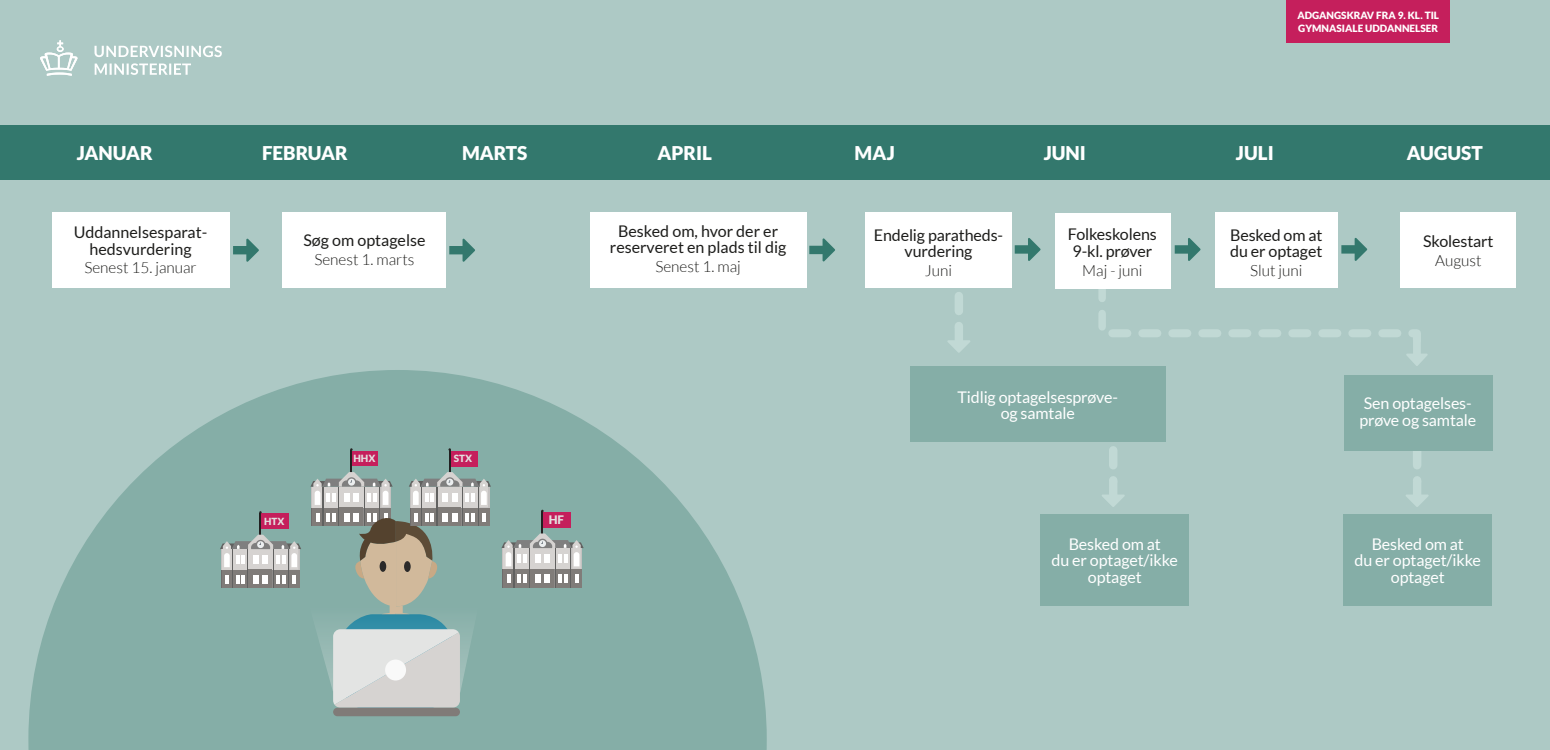
<style>
.page{position:relative;width:1550px;height:750px;background:#adc9c5}
.page>*{position:absolute;margin:0;border:0;box-sizing:border-box;transform-origin:0 0}
.t1{font:900 19px "Lato";color:#fff}
.t2{font:16px/16.8px "Lato";letter-spacing:-.01em;color:#1d1d1b;text-align:center}
.t3{font:16px/16.8px "Lato";letter-spacing:-.01em;color:#fff;text-align:center}
.t4{font:300 15.5px "Lato";color:#1d1d1b}
.t5{font:900 11.75px "Lato";color:#e4e0e0}
.t6{font:900 10px/12.5px "Lato";color:#fff}
.t7{font:900 10px "Lato";color:#e4e0e0}
.t8{font:900 9.75px "Lato";color:#e4e0e0}
</style>
<div class="page">
<div style="left:1286px;top:0;width:164px;height:43px;background:#c51f5c"></div>
<div style="left:1041px;top:514px;width:148px;height:91px;background:#85aea7"></div>
<svg style="left:28px;top:370px;width:739px;height:380px;fill:#85aea7"></svg>
<svg style="left:233px;top:239px;width:26px;height:23px"></svg>
<svg style="left:449px;top:239px;width:26px;height:23px"></svg>
<div style="left:1215px;top:212px;width:122px;height:76px;background:#fff"></div>
<svg style="left:1341px;top:238px;width:26px;height:23px"></svg>
<div style="left:52px;top:213px;width:178px;height:75px;background:#fff"></div>
<div style="left:283px;top:213px;width:163px;height:75px;background:#fff"></div>
<svg style="left:809px;top:238px;width:26px;height:23px"></svg>
<div style="left:590px;top:212px;width:216px;height:76px;background:#fff"></div>
<div style="left:1401px;top:213px;width:115px;height:75px;background:#fff"></div>
<div style="left:1344px;top:514px;width:148px;height:91px;background:#85aea7"></div>
<div style="left:530px;top:569px;width:25px;height:19px;background:#8d8a88"></div>
<div style="left:530px;top:569px;width:24px;height:19px;background:#807c79"></div>
<div style="left:555px;top:569px;width:16px;height:19px;background:#616160"></div>
<div style="left:556px;top:569px;width:15px;height:19px;background:#807c79"></div>
<div style="left:571px;top:569px;width:11px;height:19px;background:#807c79"></div>
<div style="left:515px;top:569px;width:15px;height:19px;background:#616160"></div>
<div style="left:515px;top:569px;width:14px;height:19px;background:#807c79"></div>
<div style="left:503px;top:569px;width:12px;height:19px;background:#616160"></div>
<div style="left:503px;top:569px;width:10px;height:19px;background:#807c79"></div>
<svg style="left:501px;top:510px;width:83px;height:73px;background:#a8a9aa"></svg>
<div style="left:333px;top:708px;width:127px;height:8px;background:#807b78;border-radius:4px"></div>
<svg style="left:220px;top:448px;width:271px;height:264px;background:#9bb0ab"></svg>
<svg style="left:1175px;top:238px;width:26px;height:23px"></svg>
<svg style="left:1015px;top:238px;width:26px;height:23px"></svg>
<svg style="left:1098px;top:283px;width:330px;height:83px"></svg>
<svg style="left:947px;top:296px;width:23px;height:57px"></svg>
<svg style="left:1102px;top:450px;width:23px;height:57px"></svg>
<svg style="left:1406px;top:451px;width:23px;height:56px"></svg>
<div style="left:865px;top:212px;width:147px;height:76px;background:#fff"></div>
<div style="left:1344px;top:375px;width:148px;height:76px;background:#85aea7"></div>
<div style="left:910px;top:367px;width:255px;height:75px;background:#85aea7"></div>
<svg style="left:40px;top:40px;width:38px;height:36px"></svg>
<svg style="left:95px;top:46px;width:127px;height:11px"></svg>
<svg style="left:95px;top:63px;width:96px;height:12px"></svg>
<div style="left:0;top:125px;width:1550px;height:55px;background:#33786d"></div>
<div style="left:1055px;top:213px;width:115px;height:76px;background:#fff"></div>
<p class="t6" style="left:1297px;top:9px;width:143px">ADGANGSKRAV FRA 9. KL. TIL<br>GYMNASIALE UDDANNELSER</p>
<p class="t1" style="left:77px;top:142px;width:77px">JANUAR</p>
<p class="t1" style="left:262px;top:142px;width:87px">FEBRUAR</p>
<p class="t1" style="left:462px;top:142px;width:67px">MARTS</p>
<p class="t1" style="left:658px;top:142px;width:56px">APRIL</p>
<p class="t1" style="left:855px;top:142px;width:42px">MAJ</p>
<p class="t1" style="left:1044px;top:142px;width:44px">JUNI</p>
<p class="t1" style="left:1236px;top:142px;width:39px">JULI</p>
<p class="t1" style="left:1407px;top:142px;width:78px">AUGUST</p>
<p class="t2" style="left:74px;top:224px;width:135px">Uddannelsesparat&shy;hedsvurdering</p>
<p class="t4" style="left:84px;top:260px;width:114px">Senest 15. januar</p>
<p class="t2" style="left:303px;top:232px;width:124px">Søg om optagelse</p>
<p class="t4" style="left:314px;top:251px;width:102px">Senest 1. marts</p>
<p class="t8" style="left:264px;top:516px;width:22px">HTX</p>
<p class="t7" style="left:353px;top:452px;width:24px">HHX</p>
<p class="t7" style="left:454px;top:452px;width:20px">STX</p>
<p class="t2" style="left:610px;top:222px;width:178px">Besked om, hvor der er reserveret en plads til dig</p>
<p class="t4" style="left:655px;top:258px;width:87px">Senest 1. maj</p>
<p class="t5" style="left:549px;top:513px;width:17px">HF</p>
<p class="t2" style="left:874px;top:226px;width:131px">Endelig paratheds&shy;vurdering</p>
<p class="t4" style="left:925px;top:262px;width:29px">Juni</p>
<p class="t2" style="left:1068px;top:226px;width:90px;text-align:left">Folkeskolens<br>9-kl. prøver</p>
<p class="t4" style="left:1082px;top:262px;width:62px">Maj - juni</p>
<p class="t2" style="left:1230px;top:226px;width:94px;text-align:left">Besked om at du er optaget</p>
<p class="t4" style="left:1250px;top:262px;width:54px">Slut juni</p>
<p class="t2" style="left:1423px;top:233px;width:72px">Skolestart</p>
<p class="t4" style="left:1435px;top:252px;width:48px">August</p>
<p class="t3" style="left:957px;top:388px;width:162px">Tidlig optagelsesprøve&shy;og samtale</p>
<p class="t3" style="left:1359px;top:395px;width:118px;text-align:left">Sen optagelses&shy;prøve og samtale</p>
<p class="t3" style="left:1052px;top:535px;width:128px">Besked om at<br>du er optaget/ikke optaget</p>
<p class="t3" style="left:1355px;top:535px;width:128px">Besked om at<br>du er optaget/ikke optaget</p>
</div>
